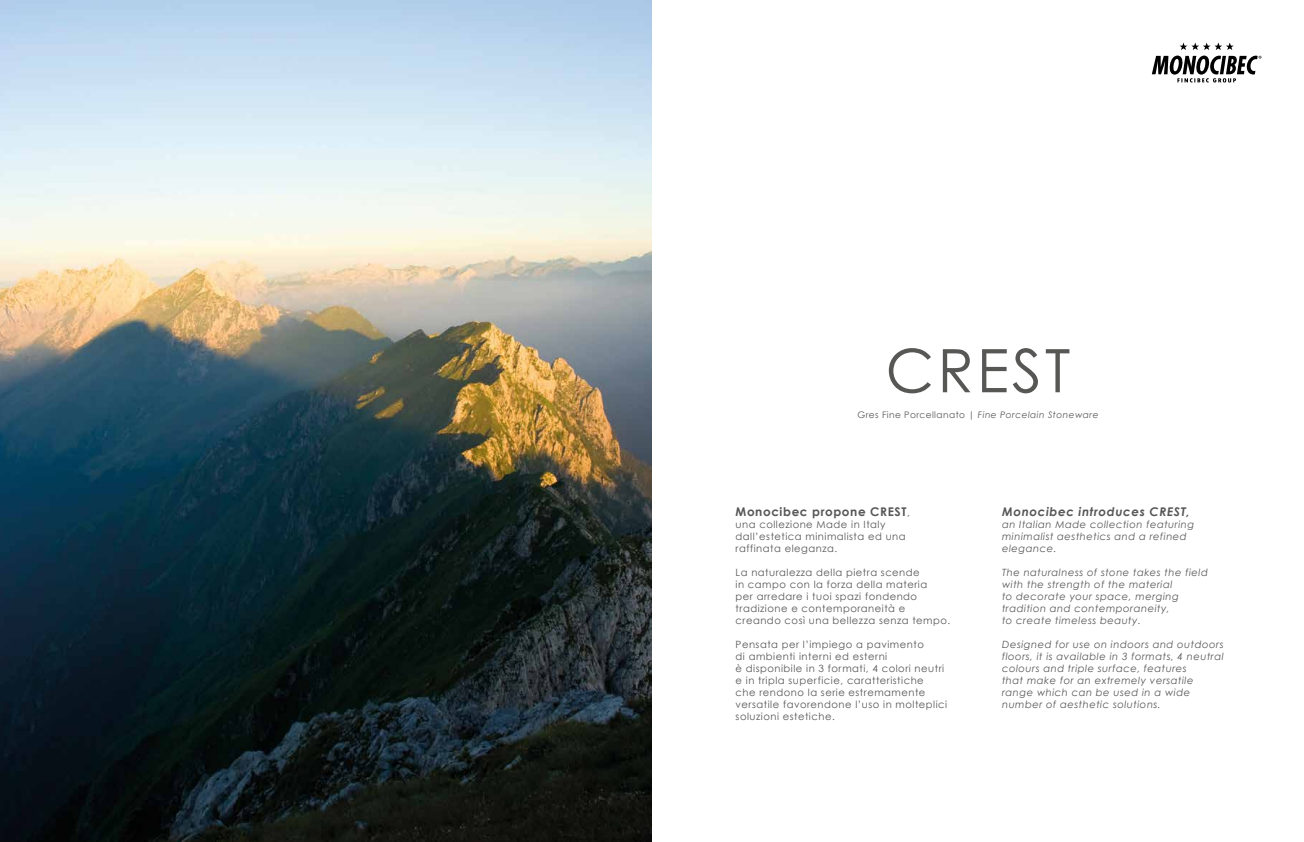
<style>
.page{position:relative;width:1304px;height:842px;background:#fff}
.page>*{position:absolute;margin:0;border:0;box-sizing:border-box;transform-origin:0 0}
.t1{font:60px "Century Gothic";letter-spacing:.05em;color:#575756}
.t2{font:italic 700 12px "Century Gothic";letter-spacing:.05em;color:#575756}
.t3{font:700 12px "Century Gothic";letter-spacing:.05em;color:#575756}
.t4{font:10px/12px "Century Gothic";letter-spacing:.05em;color:#575756}
.t5{font:italic 10px/12px "Century Gothic";letter-spacing:.05em;color:#575756}
.t6{font:italic 9px "Century Gothic";letter-spacing:.05em;color:#575756}
.s1{font-style:normal}
.s2{font-weight:400;font-size:10px}
</style>
<div class="page">
<img style="left:0;top:0;width:652px;height:842px">
<svg style="left:1179px;top:43px;width:55px;height:7px"></svg>
<svg style="left:1152px;top:56px;width:109px;height:27px"></svg>
<h1 class="t1" style="left:886px;top:334px;width:186px">CREST</h1>
<p class="t6" style="left:857px;top:409px;width:243px"><span class="s1">Gres Fine Porcellanato |</span> Fine Porcelain Stoneware</p>
<p class="t3" style="left:736px;top:503px;width:176px">Monocibec propone CREST<span class="s2">,</span></p>
<p class="t4" style="left:736px;top:519px;width:172px">una collezione Made in Italy dall’estetica minimalista ed una raffinata eleganza.</p>
<p class="t4" style="left:736px;top:567px;width:216px">La naturalezza della pietra scende<br>in campo con la forza della materia<br>per arredare i tuoi spazi fondendo tradizione e contemporaneità e creando così una bellezza senza tempo.</p>
<p class="t4" style="left:736px;top:639px;width:213px">Pensata per l’impiego a pavimento<br>di ambienti interni ed esterni<br>è disponibile in 3 formati, 4 colori neutri e in tripla superficie, caratteristiche<br>che rendono la serie estremamente versatile favorendone l’uso in molteplici soluzioni estetiche.</p>
<p class="t2" style="left:1002px;top:504px;width:189px">Monocibec introduces CREST,</p>
<p class="t5" style="left:1002px;top:519px;width:194px">an Italian Made collection featuring minimalist aesthetics and a refined elegance.</p>
<p class="t5" style="left:1002px;top:567px;width:207px">The naturalness of stone takes the field with the strength of the material<br>to decorate your space, merging tradition and contemporaneity,<br>to create timeless beauty.</p>
<p class="t5" style="left:1002px;top:639px;width:223px">Designed for use on indoors and outdoors floors, it is available in 3 formats, 4 neutral colours and triple surface, features<br>that make for an extremely versatile range which can be used in a wide number of aesthetic solutions.</p>
</div>
